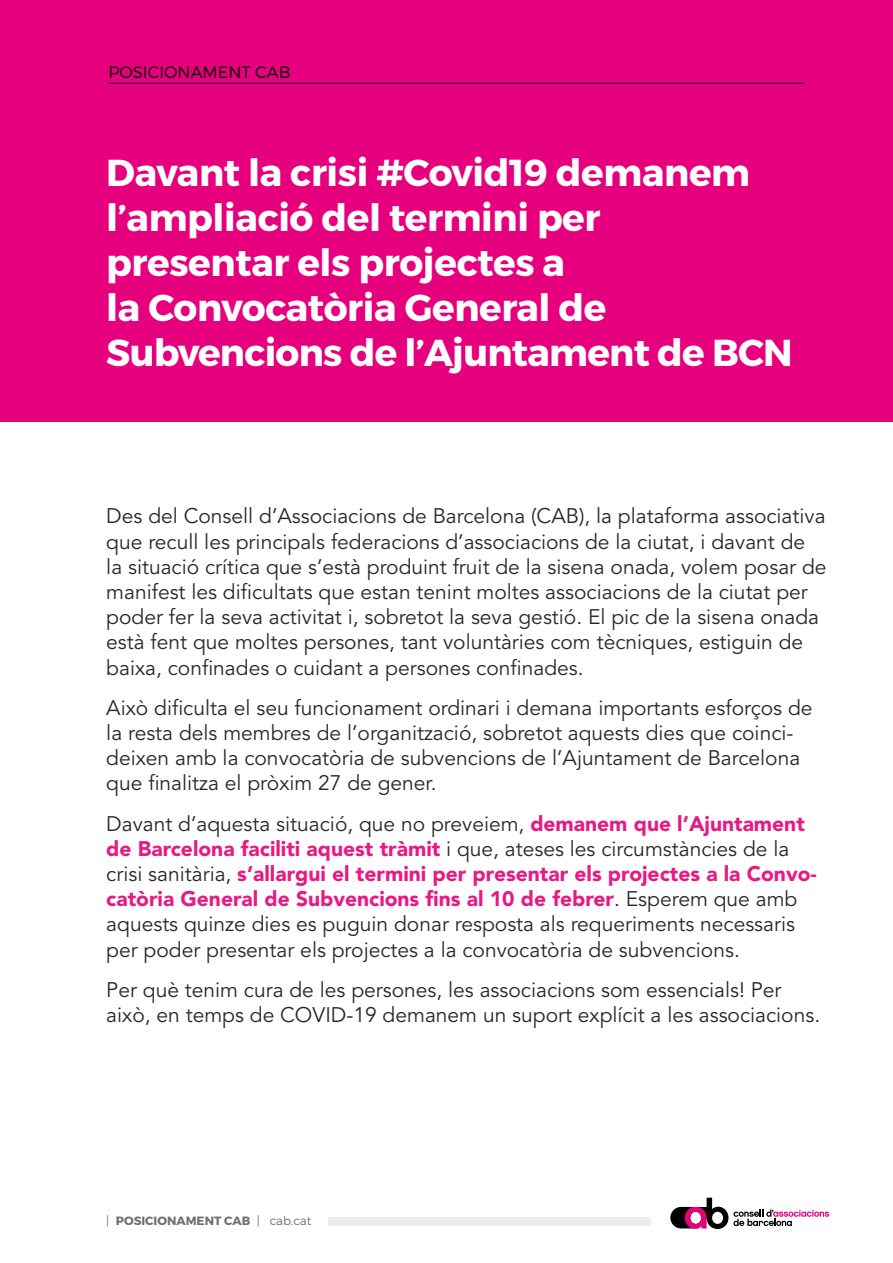
<style>
.page{position:relative;width:893px;height:1263px;background:#fff}
.page>*{position:absolute;margin:0;border:0;box-sizing:border-box;transform-origin:0 0}
.Titols_X{font:37.5px/45px "Trueno Bd";letter-spacing:-.01em;color:#fff}
.Cos_de_texte{font:21px/25.2px "Avenir LT Std";color:#282827}
.Texte{font:16.5px "Trueno Lt";color:#000}
.t1{font:12px "Trueno Bd";color:#706f6f}
.s1{font-weight:900;color:#e71a84}
.s2{font-family:"Trueno Lt"}
</style>
<div class="page">
<div style="left:329px;top:1217px;width:322px;height:9px;background:#ededed"></div>
<svg style="left:670px;top:1198px;width:159px;height:31px"></svg>
<div style="left:0;top:0;width:893px;height:422px;background:#e6007d"></div>
<hr style="left:108px;top:83px;width:696px;height:1px;background:#000">
<p class="Texte" style="left:108px;top:62px;width:184px">POSICIONAMENT CAB</p>
<p class="Titols_X" style="left:106px;top:151px;width:688px">Davant la crisi #Covid19 demanem l’ampliació del termini per presentar els projectes a<br>la Convocatòria General de<br>Subvencions de l’Ajuntament de BCN</p>
<p class="Cos_de_texte" style="left:106px;top:504px;width:722px">Des del Consell d’Associacions de Barcelona (CAB), la plataforma associativa que recull les principals federacions d’associacions de la ciutat, i davant de<br>la situació crítica que s’està produint fruit de la sisena onada, volem posar de manifest les dificultats que estan tenint moltes associacions de la ciutat per poder fer la seva activitat i, sobretot la seva gestió. El pic de la sisena onada està fent que moltes persones, tant voluntàries com tècniques, estiguin de baixa, confinades o cuidant a persones confinades.</p>
<p class="Cos_de_texte" style="left:106px;top:695px;width:708px">Això dificulta el seu funcionament ordinari i demana importants esforços de la resta dels membres de l’organització, sobretot aquests dies que coinci&shy;deixen amb la convocatòria de subvencions de l’Ajuntament de Barcelona que finalitza el pròxim 27 de gener.</p>
<p class="Cos_de_texte" style="left:106px;top:811px;width:712px">Davant d’aquesta situació, que no preveiem, <span class="s1">demanem que l’Ajuntament de Barcelona faciliti aquest tràmit</span> i que, ateses les circumstàncies de la crisi sanitària, <span class="s1">s’allargui el termini per presentar els projectes a la Convo&shy;catòria General de Subvencions fins al 10 de febrer</span>. Esperem que amb aquests quinze dies es puguin donar resposta als requeriments necessaris per poder presentar els projectes a la convocatòria de subvencions.</p>
<p class="Cos_de_texte" style="left:106px;top:977px;width:715px">Per què tenim cura de les persones, les associacions som essencials! Per això, en temps de COVID-19 demanem un suport explícit a les associacions.</p>
<p class="t1" style="left:106px;top:1213px;width:207px"><span class="s2">|</span> POSICIONAMENT CAB <span class="s2">| cab.cat</span></p>
</div>
